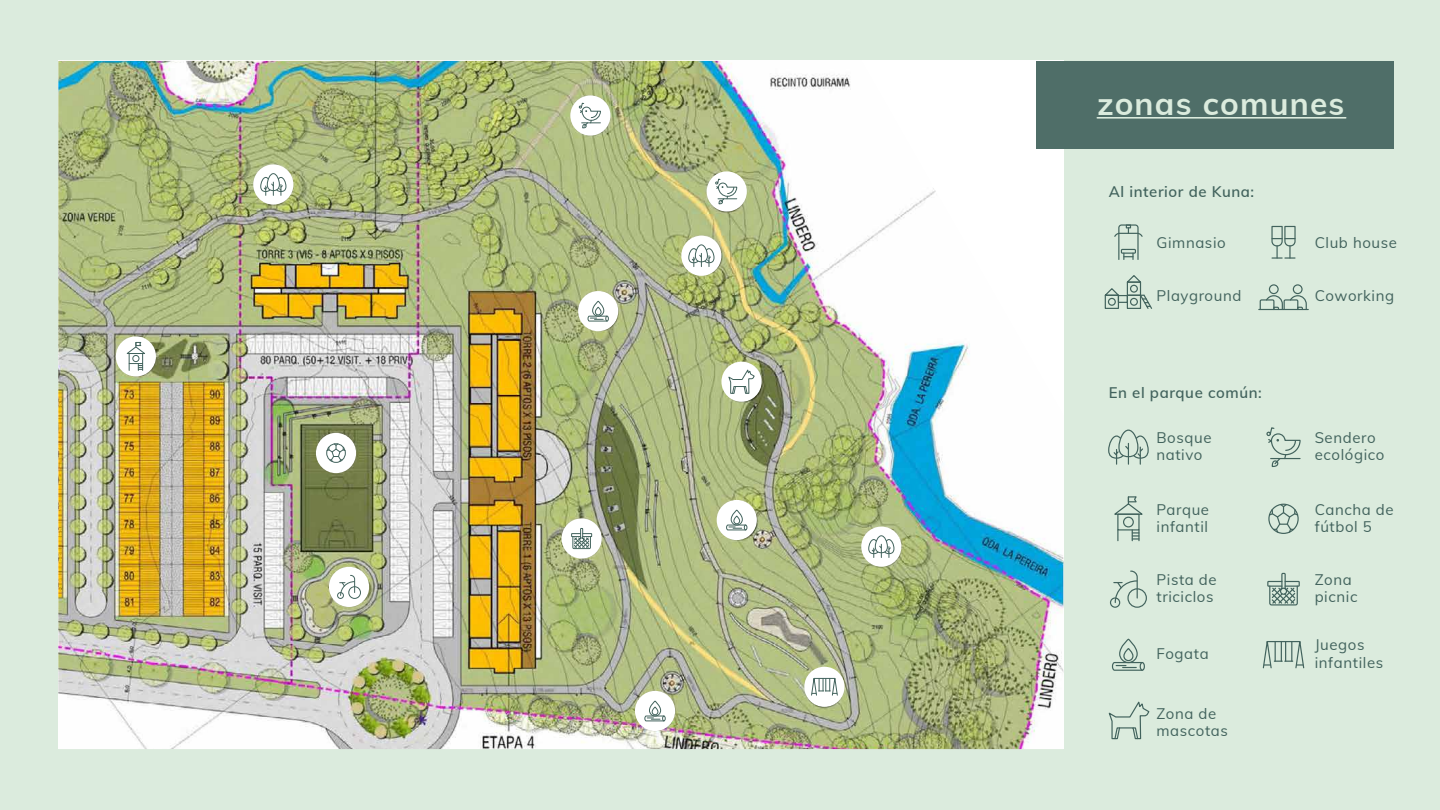
<style>
.page{position:relative;width:1440px;height:810px;background:#dbebdd}
.page>*{position:absolute;margin:0;border:0;box-sizing:border-box;transform-origin:0 0}
.t1{font:700 31.65px "Mulish";letter-spacing:.04em;color:#dbebdd}
.t2{font:15px/17.2px "Mulish";letter-spacing:.04em;color:#42635d}
.t3{font:600 15px "Mulish";letter-spacing:.04em;color:#42635d}
</style>
<div class="page">
<img style="left:58px;top:61px;width:1005px;height:688px">
<svg style="left:1108px;top:701px;width:42px;height:39px"></svg>
<svg style="left:1267px;top:572px;width:33px;height:34px"></svg>
<div style="left:1280px;top:588px;width:7px;height:7px;border:1px solid #42635d;border-radius:50%"></div>
<div style="left:1127px;top:588px;width:20px;height:20px;border:1px solid #42635d;border-radius:50%"></div>
<div style="left:1110px;top:597px;width:10px;height:11px;border:1px solid #42635d;border-radius:50%"></div>
<svg style="left:1114px;top:570px;width:24px;height:34px"></svg>
<div style="left:1118px;top:430px;width:20px;height:27px;border:1px solid #42635d;border-radius:9px"></div>
<svg style="left:1108px;top:435px;width:41px;height:29px"></svg>
<svg style="left:1266px;top:427px;width:35px;height:40px"></svg>
<svg style="left:1269px;top:503px;width:30px;height:31px"></svg>
<div style="left:1268px;top:504px;width:31px;height:30px;border:1px solid #42635d;border-radius:50%"></div>
<div style="left:1117px;top:514px;width:23px;height:17px;border:1px solid #42635d"></div>
<svg style="left:1114px;top:496px;width:29px;height:20px"></svg>
<svg style="left:1132px;top:530px;width:8px;height:11px"></svg>
<div style="left:1123px;top:517px;width:11px;height:10px;border:1px solid #42635d;border-radius:50%"></div>
<div style="left:721px;top:362px;width:41px;height:40px;background:#fff;border-radius:50%"></div>
<svg style="left:728px;top:369px;width:27px;height:25px"></svg>
<div style="left:804px;top:667px;width:41px;height:40px;background:#fff;border-radius:50%"></div>
<svg style="left:811px;top:677px;width:27px;height:19px"></svg>
<div style="left:578px;top:291px;width:40px;height:40px;background:#fff;border-radius:50%"></div>
<svg style="left:587px;top:315px;width:22px;height:7px"></svg>
<div style="left:595px;top:307px;width:6px;height:8px;border:1px solid #42635d;border-radius:3px"></div>
<div style="left:592px;top:301px;width:12px;height:16px;border:1px solid #42635d;border-radius:6px"></div>
<div style="left:717px;top:500px;width:40px;height:40px;background:#fff;border-radius:50%"></div>
<svg style="left:726px;top:524px;width:21px;height:7px"></svg>
<div style="left:734px;top:516px;width:6px;height:8px;border:1px solid #42635d;border-radius:3px"></div>
<div style="left:731px;top:510px;width:12px;height:15px;border:1px solid #42635d;border-radius:6px"></div>
<div style="left:635px;top:691px;width:40px;height:40px;background:#fff;border-radius:50%"></div>
<svg style="left:644px;top:715px;width:22px;height:7px"></svg>
<div style="left:652px;top:707px;width:6px;height:8px;border:1px solid #42635d;border-radius:3px"></div>
<div style="left:649px;top:701px;width:12px;height:15px;border:1px solid #42635d;border-radius:6px"></div>
<div style="left:562px;top:518px;width:40px;height:41px;background:#fff;border-radius:50%"></div>
<svg style="left:571px;top:528px;width:21px;height:21px"></svg>
<div style="left:329px;top:567px;width:40px;height:40px;background:#fff;border-radius:50%"></div>
<div style="left:348px;top:586px;width:13px;height:13px;border:1px solid #42635d;border-radius:50%"></div>
<div style="left:337px;top:592px;width:7px;height:7px;border:1px solid #42635d;border-radius:50%"></div>
<svg style="left:340px;top:575px;width:15px;height:21px"></svg>
<div style="left:316px;top:433px;width:40px;height:40px;background:#fff;border-radius:50%"></div>
<svg style="left:326px;top:443px;width:20px;height:20px"></svg>
<div style="left:326px;top:443px;width:20px;height:20px;border:1px solid #42635d;border-radius:50%"></div>
<div style="left:253px;top:164px;width:40px;height:41px;background:#fff;border-radius:50%"></div>
<div style="left:267px;top:173px;width:13px;height:18px;border:1px solid #42635d;border-radius:6px"></div>
<svg style="left:260px;top:177px;width:27px;height:18px"></svg>
<div style="left:681px;top:236px;width:40px;height:40px;background:#fff;border-radius:50%"></div>
<div style="left:695px;top:244px;width:13px;height:18px;border:1px solid #42635d;border-radius:6px"></div>
<svg style="left:688px;top:248px;width:27px;height:19px"></svg>
<div style="left:861px;top:527px;width:40px;height:40px;background:#fff;border-radius:50%"></div>
<div style="left:875px;top:535px;width:13px;height:18px;border:1px solid #42635d;border-radius:6px"></div>
<svg style="left:868px;top:539px;width:27px;height:19px"></svg>
<div style="left:570px;top:95px;width:41px;height:41px;background:#fff;border-radius:50%"></div>
<svg style="left:579px;top:94px;width:22px;height:46px"></svg>
<div style="left:707px;top:171px;width:40px;height:41px;background:#fff;border-radius:50%"></div>
<svg style="left:715px;top:170px;width:23px;height:46px"></svg>
<div style="left:116px;top:336px;width:40px;height:41px;background:#fff;border-radius:50%"></div>
<div style="left:129px;top:353px;width:14px;height:11px;border:1px solid #42635d"></div>
<svg style="left:126px;top:342px;width:19px;height:13px"></svg>
<svg style="left:138px;top:364px;width:5px;height:6px"></svg>
<div style="left:132px;top:355px;width:7px;height:7px;border:1px solid #42635d;border-radius:50%"></div>
<svg style="left:1262px;top:641px;width:43px;height:28px"></svg>
<div style="left:1140px;top:662px;width:5px;height:9px;border:1px solid #42635d;border-radius:50%"></div>
<svg style="left:1111px;top:661px;width:33px;height:10px"></svg>
<div style="left:1123px;top:648px;width:11px;height:13px;border:1px solid #42635d;border-radius:4px"></div>
<div style="left:1119px;top:639px;width:19px;height:24px;border:1px solid #42635d;border-radius:9px"></div>
<div style="left:1036px;top:61px;width:357px;height:87px;background:#4f6e68"></div>
<hr style="left:1097px;top:117px;width:249px;height:2px;background:#dbebdd">
<svg style="left:1114px;top:224px;width:29px;height:36px"></svg>
<svg style="left:1271px;top:225px;width:25px;height:34px"></svg>
<svg style="left:1104px;top:275px;width:48px;height:34px"></svg>
<div style="left:1108px;top:298px;width:8px;height:8px;border:1px solid #42635d;border-radius:50%"></div>
<div style="left:1118px;top:295px;width:10px;height:8px;border:1px solid #42635d"></div>
<hr style="left:1259px;top:309px;width:49px;height:1px;background:#42635d">
<div style="left:1269px;top:284px;width:10px;height:10px;border:1px solid #42635d;border-radius:50%"></div>
<div style="left:1293px;top:284px;width:10px;height:10px;border:1px solid #42635d;border-radius:50%"></div>
<svg style="left:1259px;top:295px;width:48px;height:16px"></svg>
<h1 class="t1" style="left:1097px;top:80px;width:249px">zonas comunes</h1>
<p class="t3" style="left:1109px;top:181px;width:147px">Al interior de Kuna:</p>
<p class="t2" style="left:1156px;top:234px;width:71px">Gimnasio</p>
<p class="t2" style="left:1315px;top:234px;width:84px">Club house</p>
<p class="t2" style="left:1156px;top:287px;width:86px">Playground</p>
<p class="t2" style="left:1315px;top:287px;width:81px">Coworking</p>
<p class="t3" style="left:1109px;top:382px;width:155px">En el parque común:</p>
<p class="t2" style="left:1156px;top:428px;width:57px">Bosque nativo</p>
<p class="t2" style="left:1315px;top:428px;width:71px">Sendero ecológico</p>
<p class="t2" style="left:1156px;top:500px;width:54px">Parque infantil</p>
<p class="t2" style="left:1156px;top:570px;width:62px">Pista de triciclos</p>
<p class="t2" style="left:1156px;top:644px;width:54px">Fogata</p>
<p class="t2" style="left:1156px;top:704px;width:73px">Zona de mascotas</p>
<p class="t2" style="left:1315px;top:500px;width:80px">Cancha de fútbol 5</p>
<p class="t2" style="left:1315px;top:570px;width:44px">Zona picnic</p>
<p class="t2" style="left:1315px;top:636px;width:70px">Juegos infantiles</p>
</div>
